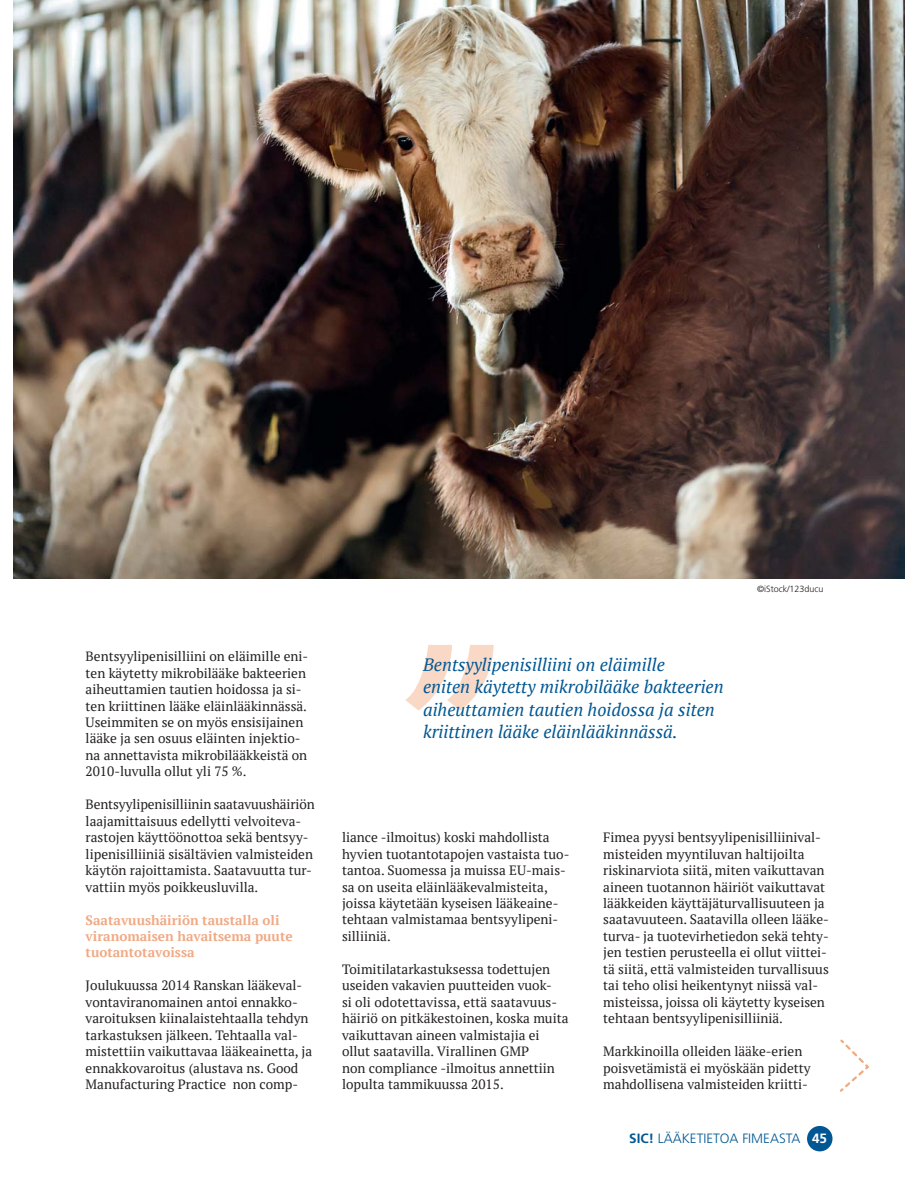
<style>
.page{position:relative;width:918px;height:1188px;background:#fff}
.page>*{position:absolute;margin:0;border:0;box-sizing:border-box;transform-origin:0 0}
.t1{font:italic 18px/22.5px "PT Serif";color:#005793}
.t2{font:13.5px/16.5px "PT Serif";color:#231f20}
.t3{font:700 13.5px/16.5px "PT Serif";color:#f0a984}
.t4{font:300 13.5px "Frutiger LT Std";color:#005793}
.t5{font:300 9px "Frutiger";color:#231f20}
.s1{font-weight:700}
.s2{font-weight:700;color:#fff}
</style>
<div class="page">
<div style="left:807px;top:1126px;width:26px;height:25px;background:#005793;border-radius:50%"></div>
<svg style="left:405px;top:645px;width:89px;height:65px"></svg>
<img style="left:14px;top:0;width:890px;height:578px">
<svg style="left:840px;top:1039px;width:29px;height:53px"></svg>
<p class="t2" style="left:86px;top:648px;width:224px">Bentsyylipenisilliini on eläimille eni&shy;ten käytetty mikrobilääke bakteerien aiheuttamien tautien hoidossa ja si&shy;ten kriittinen lääke eläinlääkinnässä.<br>Useimmiten se on myös ensisijainen lääke ja sen osuus eläinten injektio&shy;na annettavista mikrobilääkkeistä on 2010-luvulla ollut yli 75 %.</p>
<p class="t2" style="left:86px;top:796px;width:231px">Bentsyylipenisilliinin saatavuushäiriön laajamittaisuus edellytti velvoiteva&shy;rastojen käyttöönottoa sekä bentsyy&shy;lipenisilliiniä sisältävien valmisteiden käytön rajoittamista. Saatavuutta tur&shy;vattiin myös poikkeusluvilla.</p>
<p class="t3" style="left:86px;top:911px;width:208px">Saatavuushäiriön taustalla oli viranomaisen havaitsema puute tuotantotavoissa</p>
<p class="t2" style="left:86px;top:977px;width:228px">Joulukuussa 2014 Ranskan lääkeval&shy;vontaviranomainen antoi ennakko&shy;varoituksen kiinalaistehtaalla tehdyn tarkastuksen jälkeen. Tehtaalla val&shy;mistettiin vaikuttavaa lääkeainetta, ja ennakkovaroitus (alustava ns. Good Manufacturing Practice non comp-</p>
<h1 class="t1" style="left:423px;top:653px;width:302px">Bentsyylipenisilliini on eläimille<br>eniten käytetty mikrobilääke bakteerien aiheuttamien tautien hoidossa ja siten kriittinen lääke eläinlääkinnässä.</h1>
<p class="t5" style="left:757px;top:585px;width:68px">©iStock/123ducu</p>
<p class="t2" style="left:342px;top:829px;width:229px">liance -ilmoitus) koski mahdollista hyvien tuotantotapojen vastaista tuo&shy;tantoa. Suomessa ja muissa EU-mais&shy;sa on useita eläinlääkevalmisteita, joissa käytetään kyseisen lääkeaine&shy;tehtaan valmistamaa bentsyylipeni&shy;silliiniä.</p>
<p class="t2" style="left:342px;top:961px;width:228px">Toimitilatarkastuksessa todettujen useiden vakavien puutteiden vuok-<br>si oli odotettavissa, että saatavuus&shy;häiriö on pitkäkestoinen, koska muita vaikuttavan aineen valmistajia ei ollut saatavilla. Virallinen GMP<br>non compliance -ilmoitus annettiin lopulta tammikuussa 2015.</p>
<p class="t2" style="left:603px;top:829px;width:227px">Fimea pyysi bentsyylipenisilliinival&shy;misteiden myyntiluvan haltijoilta riskinarviota siitä, miten vaikuttavan aineen tuotannon häiriöt vaikuttavat lääkkeiden käyttäjäturvallisuuteen ja saatavuuteen. Saatavilla olleen lääke&shy;turva- ja tuotevirhetiedon sekä tehty&shy;jen testien perusteella ei ollut viittei&shy;tä siitä, että valmisteiden turvallisuus tai teho olisi heikentynyt niissä val&shy;misteissa, joissa oli käytetty kyseisen tehtaan bentsyylipenisilliiniä.</p>
<p class="t2" style="left:603px;top:1043px;width:209px">Markkinoilla olleiden lääke-erien poisvetämistä ei myöskään pidetty mahdollisena valmisteiden kriitti-</p>
<p class="t4" style="left:629px;top:1131px;width:199px"><span class="s1">SIC!</span> LÄÄKETIETOA FIMEASTA <span class="s2">45</span></p>
</div>
